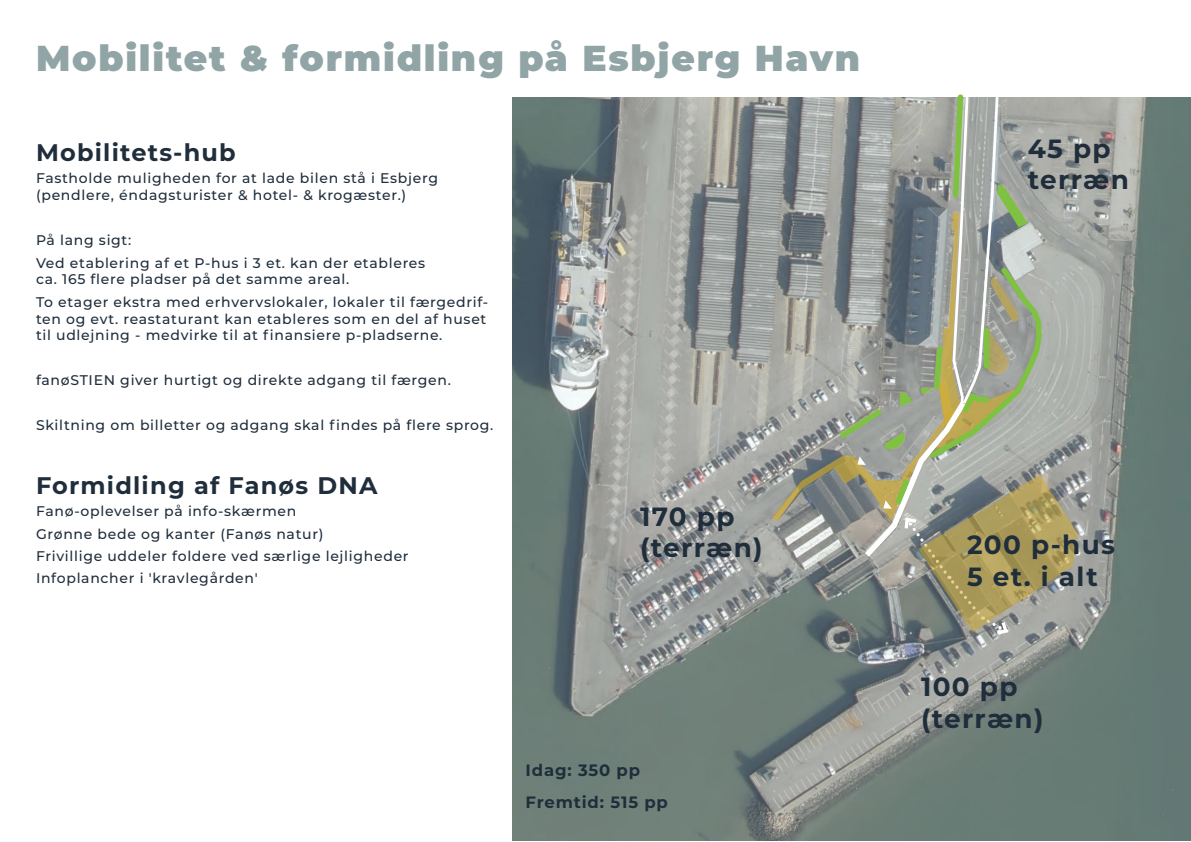
<style>
.page{position:relative;width:1191px;height:842px;background:#fff}
.page>*{position:absolute;margin:0;border:0;box-sizing:border-box;transform-origin:0 0}
.Overskrifter{font:900 36px "Montserrat";letter-spacing:.05em;color:#91a4a6}
.Kilder_str__9{font:700 26.3px/31.6px "Montserrat";letter-spacing:.05em;color:#202e3c}
.Kilder_str__9-2{font:700 24px "Montserrat";letter-spacing:.05em;color:#202e3c}
.Kilder_str__9-3{font:700 16.5px "Montserrat";letter-spacing:.05em;color:#202e3c}
.Kilder_str__9-4{font:500 14px/16.8px "Montserrat";letter-spacing:.05em;color:#202e3c}
</style>
<div class="page">
<img style="left:512px;top:97px;width:679px;height:743px">
<svg style="left:772px;top:94px;width:305px;height:543px;background:#9c9f93"></svg>
<p class="Overskrifter" style="left:36px;top:31px;width:825px">Mobilitet &amp; formidling på Esbjerg Havn</p>
<p class="Kilder_str__9-2" style="left:36px;top:135px;width:201px">Mobilitets-hub</p>
<p class="Kilder_str__9-4" style="left:36px;top:169px;width:403px">Fastholde muligheden for at lade bilen stå i Esbjerg (pendlere, éndagsturister &amp; hotel- &amp; krogæster.)</p>
<p class="Kilder_str__9-4" style="left:36px;top:231px;width:97px">På lang sigt:</p>
<p class="Kilder_str__9-4" style="left:36px;top:254px;width:391px">Ved etablering af et P-hus i 3 et. kan der etableres ca. 165 flere pladser på det samme areal.</p>
<p class="Kilder_str__9-4" style="left:36px;top:293px;width:454px">To etager ekstra med erhvervslokaler, lokaler til færgedrif&shy;ten og evt. reastaturant kan etableres som en del af huset til udlejning - medvirke til at finansiere p-pladserne.</p>
<p class="Kilder_str__9-4" style="left:36px;top:371px;width:416px">fanøSTIEN giver hurtigt og direkte adgang til færgen.</p>
<p class="Kilder_str__9-4" style="left:36px;top:416px;width:459px">Skiltning om billetter og adgang skal findes på flere sprog.</p>
<p class="Kilder_str__9-2" style="left:36px;top:468px;width:343px">Formidling af Fanøs DNA</p>
<p class="Kilder_str__9-4" style="left:36px;top:502px;width:262px">Fanø-oplevelser på info-skærmen</p>
<p class="Kilder_str__9-4" style="left:36px;top:525px;width:289px">Grønne bede og kanter (Fanøs natur)</p>
<p class="Kilder_str__9-4" style="left:36px;top:547px;width:374px">Frivillige uddeler foldere ved særlige lejligheder</p>
<p class="Kilder_str__9-4" style="left:36px;top:569px;width:223px">Infoplancher i 'kravlegården'</p>
<p class="Kilder_str__9" style="left:640px;top:499px;width:124px">170 pp (terræn)</p>
<p class="Kilder_str__9-3" style="left:525px;top:758px;width:116px">Idag: 350 pp</p>
<p class="Kilder_str__9-3" style="left:525px;top:790px;width:144px">Fremtid: 515 pp</p>
<p class="Kilder_str__9" style="left:1028px;top:131px;width:103px">45 pp terræn</p>
<p class="Kilder_str__9" style="left:967px;top:528px;width:150px">200 p-hus</p>
<p class="Kilder_str__9" style="left:967px;top:559px;width:132px">5 et. i alt</p>
<p class="Kilder_str__9" style="left:921px;top:670px;width:98px">100 pp</p>
<p class="Kilder_str__9" style="left:921px;top:701px;width:124px">(terræn)</p>
</div>
